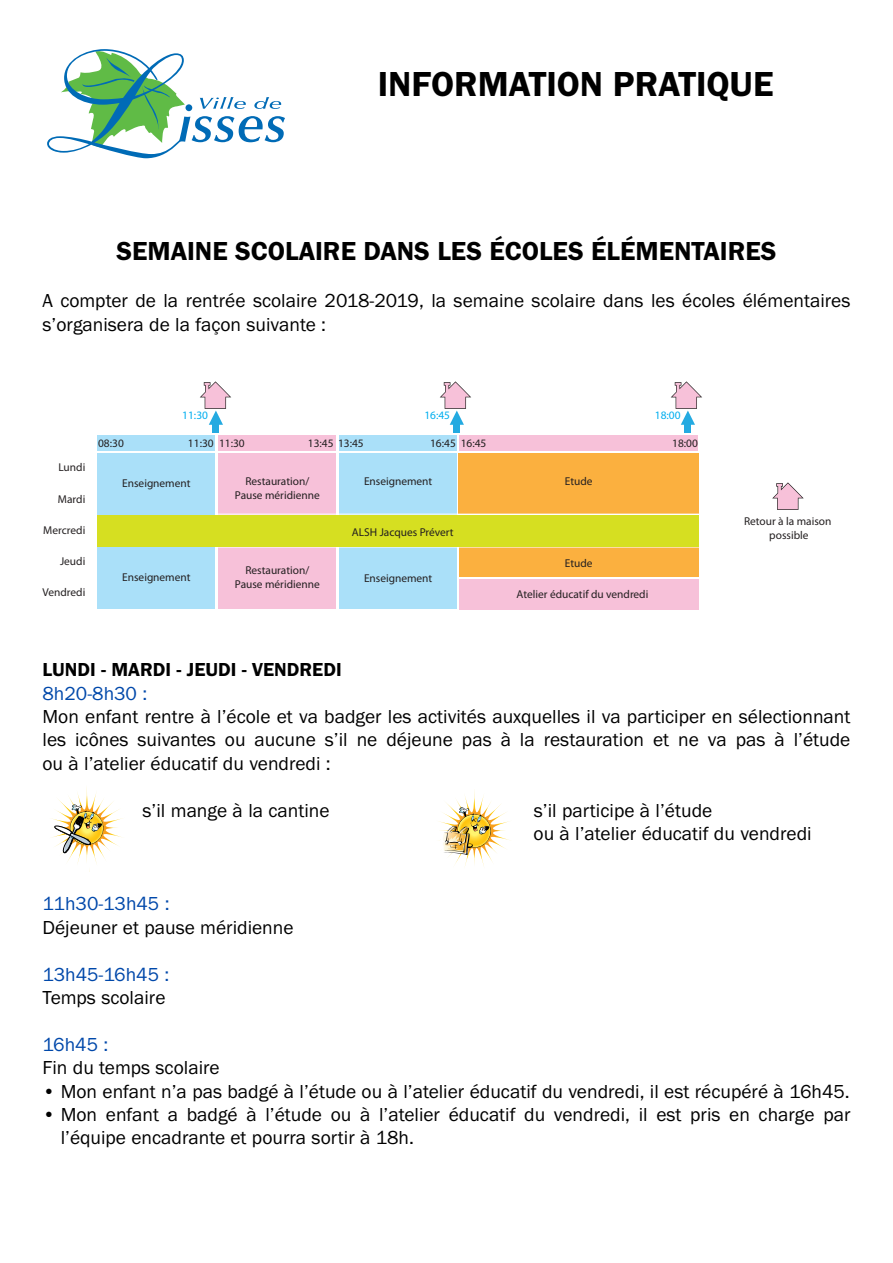
<style>
.page{position:relative;width:893px;height:1263px;background:#fff}
.page>*{position:absolute;margin:0;border:0;box-sizing:border-box;transform-origin:0 0}
.t1{font:600 36px "Franklin Gothic";color:#000}
.t2{font:600 27px "Franklin Gothic";color:#000}
.t3{font:19.5px/23.4px "Franklin Gothic";color:#000}
.t4{font:19.5px "Franklin Gothic";color:#0048aa}
.t5{font:600 19.5px "Franklin Gothic";color:#000}
.t6{font:11.4px/13.6px "Myriad Pro";color:#231f20;text-align:center}
.t7{font:11.4px "Myriad Pro";color:#00aeef}
</style>
<div class="page">
<svg style="left:47px;top:49px;width:238px;height:110px"></svg>
<div style="left:459px;top:547px;width:239px;height:30px;background:#fbb03f"></div>
<div style="left:459px;top:579px;width:239px;height:30px;background:#f7c1d9"></div>
<div style="left:458px;top:453px;width:240px;height:60px;background:#fbb03f"></div>
<div style="left:460px;top:435px;width:238px;height:15px;background:#f7c1d9"></div>
<div style="left:339px;top:435px;width:117px;height:15px;background:#aae0f9"></div>
<div style="left:218px;top:435px;width:118px;height:15px;background:#f7c1d9"></div>
<div style="left:97px;top:435px;width:118px;height:15px;background:#aae0f9"></div>
<div style="left:218px;top:453px;width:118px;height:156px;background:#f7c1d9"></div>
<div style="left:97px;top:453px;width:118px;height:156px;background:#aae0f9"></div>
<div style="left:339px;top:547px;width:118px;height:62px;background:#aae0f9"></div>
<div style="left:339px;top:453px;width:118px;height:61px;background:#aae0f9"></div>
<hr style="left:218px;top:514px;width:482px;height:1px;background:#fff">
<hr style="left:218px;top:546px;width:482px;height:1px;background:#fff">
<div style="left:213px;top:424px;width:6px;height:9px;background:#24aae1"></div>
<div style="left:453px;top:424px;width:7px;height:9px;background:#24aae1"></div>
<div style="left:685px;top:424px;width:6px;height:9px;background:#24aae1"></div>
<svg style="left:200px;top:381px;width:31px;height:44px"></svg>
<svg style="left:440px;top:381px;width:31px;height:44px"></svg>
<svg style="left:671px;top:381px;width:31px;height:44px"></svg>
<svg style="left:772px;top:482px;width:32px;height:28px"></svg>
<div style="left:97px;top:515px;width:601px;height:31px;background:#d6df21"></div>
<img style="left:52px;top:787px;width:71px;height:85px">
<img style="left:439px;top:790px;width:71px;height:76px">
<h1 class="t1" style="left:378px;top:62px;width:397px">INFORMATION PRATIQUE</h1>
<h2 class="t2" style="left:116px;top:235px;width:662px">SEMAINE SCOLAIRE DANS LES ÉCOLES ÉLÉMENTAIRES</h2>
<p class="t3" style="left:43px;top:289px;width:809px">A compter de la rentrée scolaire 2018-2019, la semaine scolaire dans les écoles élémentaires s’organisera de la façon suivante :</p>
<p class="t7" style="left:182px;top:410px;width:27px">11:30</p>
<p class="t7" style="left:424px;top:410px;width:27px">16:45</p>
<p class="t7" style="left:655px;top:410px;width:27px">18:00</p>
<p class="t6" style="left:58px;top:462px;width:28px">Lundi</p>
<p class="t6" style="left:58px;top:493px;width:29px">Mardi</p>
<p class="t6" style="left:43px;top:524px;width:44px">Mercredi</p>
<p class="t6" style="left:60px;top:555px;width:27px">Jeudi</p>
<p class="t6" style="left:43px;top:586px;width:44px">Vendredi</p>
<p class="t6" style="left:98px;top:437px;width:27px">08:30</p>
<p class="t6" style="left:219px;top:437px;width:27px">11:30</p>
<p class="t6" style="left:308px;top:437px;width:57px">13:45 13:45</p>
<p class="t6" style="left:430px;top:437px;width:58px">16:45 16:45</p>
<p class="t6" style="left:188px;top:437px;width:27px">11:30</p>
<p class="t6" style="left:672px;top:437px;width:27px">18:00</p>
<p class="t6" style="left:122px;top:477px;width:70px">Enseignement</p>
<p class="t6" style="left:565px;top:475px;width:29px">Etude</p>
<p class="t6" style="left:235px;top:476px;width:86px">Restauration/<br>Pause méridienne</p>
<p class="t6" style="left:364px;top:476px;width:70px">Enseignement</p>
<p class="t6" style="left:122px;top:571px;width:70px">Enseignement</p>
<p class="t6" style="left:235px;top:564px;width:86px">Restauration/<br>Pause méridienne</p>
<p class="t6" style="left:352px;top:526px;width:103px">ALSH Jacques Prévert</p>
<p class="t6" style="left:364px;top:572px;width:70px">Enseignement</p>
<p class="t6" style="left:565px;top:557px;width:29px">Etude</p>
<p class="t6" style="left:517px;top:588px;width:133px">Atelier éducatif du vendredi</p>
<p class="t6" style="left:744px;top:515px;width:89px">Retour à la maison possible</p>
<p class="t5" style="left:43px;top:658px;width:301px">LUNDI - MARDI - JEUDI - VENDREDI</p>
<p class="t4" style="left:43px;top:681px;width:106px">8h20-8h30 :</p>
<p class="t3" style="left:43px;top:705px;width:809px;text-align:justify">Mon enfant rentre à l’école et va badger les activités auxquelles il va participer en sélectionnant les icônes suivantes ou aucune s’il ne déjeune pas à la restauration et ne va pas à l’étude ou à l’atelier éducatif du vendredi :</p>
<p class="t3" style="left:143px;top:798px;width:189px">s’il mange à la cantine</p>
<p class="t3" style="left:534px;top:798px;width:280px">s’il participe à l’étude<br>ou à l’atelier éducatif du vendredi</p>
<p class="t4" style="left:43px;top:892px;width:129px">11h30-13h45 :</p>
<p class="t3" style="left:43px;top:915px;width:253px">Déjeuner et pause méridienne</p>
<p class="t4" style="left:43px;top:962px;width:128px">13h45-16h45 :</p>
<p class="t3" style="left:43px;top:985px;width:124px">Temps scolaire</p>
<p class="t4" style="left:43px;top:1032px;width:67px">16h45 :</p>
<p class="t3" style="left:43px;top:1056px;width:179px">Fin du temps scolaire</p>
<p class="t3" style="left:43px;top:1079px;width:809px">• Mon enfant n’a pas badgé à l’étude ou à l’atelier éducatif du vendredi, il est récupéré à 16h45.</p>
<p class="t3" style="left:61px;top:1102px;width:791px;text-indent:-18px">• Mon enfant a badgé à l’étude ou à l’atelier éducatif du vendredi, il est pris en charge par l’équipe encadrante et pourra sortir à 18h.</p>
</div>
